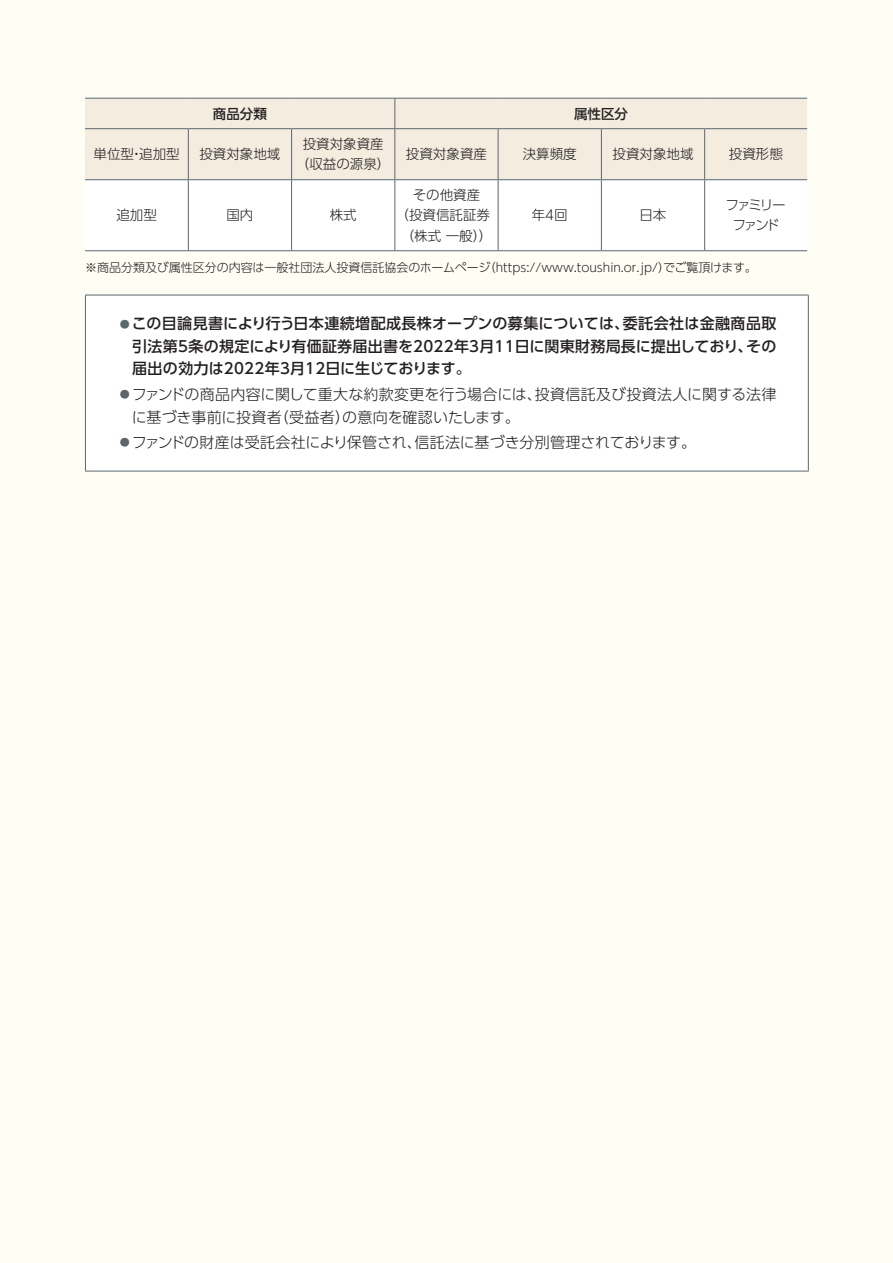
<style>
.page{position:relative;width:893px;height:1263px;background:#fffef4}
.page>*{position:absolute;margin:0;border:0;box-sizing:border-box;transform-origin:0 0}
.textbase{font:500 15px/22.5px "UD Shin Go Pro";letter-spacing:.01em;color:#231f20;text-align:justify}
.textbase-2{font:300 15px/22.5px "UD Shin Go Pro";letter-spacing:-.005em;color:#231f20}
.textbase-3{font:300 13.5px/20.2px "UD Shin Go Pro";color:#231f20;text-align:center}
.textbase-4{font:300 13.5px/20.2px "UD Shin Go Pro";letter-spacing:-.155em;color:#231f20;text-align:center}
.textbase-5{font:500 13.5px "UD Shin Go Pro";color:#231f20}
.textbase-6{font:300 12px "UD Shin Go Pro";color:#231f20}
.s1{font-size:10.05px;color:#5a676e}
</style>
<div class="page">
<div style="left:85px;top:99px;width:722px;height:80px;background:#f4ecdf"></div>
<div style="left:85px;top:180px;width:722px;height:70px;background:#fff"></div>
<hr style="left:85px;top:98px;width:103px;height:1px;background:#5a676e">
<hr style="left:188px;top:98px;width:104px;height:1px;background:#5a676e">
<hr style="left:292px;top:98px;width:103px;height:1px;background:#5a676e">
<hr style="left:395px;top:98px;width:103px;height:1px;background:#5a676e">
<svg style="left:394px;top:99px;width:1px;height:29px"></svg>
<hr style="left:498px;top:98px;width:103px;height:1px;background:#5a676e">
<hr style="left:601px;top:98px;width:104px;height:1px;background:#5a676e">
<hr style="left:705px;top:98px;width:102px;height:1px;background:#5a676e">
<hr style="left:85px;top:128px;width:103px;height:1px;background:#5a676e">
<hr style="left:188px;top:128px;width:104px;height:1px;background:#5a676e">
<hr style="left:188px;top:129px;width:1px;height:50px;background:#5a676e">
<hr style="left:292px;top:128px;width:103px;height:1px;background:#5a676e">
<hr style="left:291px;top:129px;width:1px;height:50px;background:#5a676e">
<hr style="left:395px;top:128px;width:103px;height:1px;background:#5a676e">
<hr style="left:394px;top:129px;width:1px;height:50px;background:#5a676e">
<hr style="left:498px;top:128px;width:103px;height:1px;background:#5a676e">
<hr style="left:498px;top:129px;width:1px;height:50px;background:#5a676e">
<hr style="left:601px;top:128px;width:104px;height:1px;background:#5a676e">
<hr style="left:601px;top:129px;width:1px;height:50px;background:#5a676e">
<hr style="left:705px;top:128px;width:102px;height:1px;background:#5a676e">
<hr style="left:704px;top:129px;width:1px;height:50px;background:#5a676e">
<hr style="left:85px;top:179px;width:103px;height:1px;background:#5a676e">
<hr style="left:188px;top:179px;width:104px;height:1px;background:#5a676e">
<hr style="left:188px;top:180px;width:1px;height:70px;background:#5a676e">
<hr style="left:292px;top:179px;width:103px;height:1px;background:#5a676e">
<hr style="left:291px;top:180px;width:1px;height:70px;background:#5a676e">
<hr style="left:395px;top:179px;width:103px;height:1px;background:#5a676e">
<hr style="left:394px;top:180px;width:1px;height:70px;background:#5a676e">
<hr style="left:498px;top:179px;width:103px;height:1px;background:#5a676e">
<hr style="left:498px;top:180px;width:1px;height:70px;background:#5a676e">
<hr style="left:601px;top:179px;width:104px;height:1px;background:#5a676e">
<hr style="left:601px;top:180px;width:1px;height:70px;background:#5a676e">
<hr style="left:705px;top:179px;width:102px;height:1px;background:#5a676e">
<hr style="left:704px;top:180px;width:1px;height:70px;background:#5a676e">
<hr style="left:85px;top:250px;width:103px;height:1px;background:#5a676e">
<hr style="left:188px;top:250px;width:104px;height:1px;background:#5a676e">
<hr style="left:292px;top:250px;width:103px;height:1px;background:#5a676e">
<hr style="left:395px;top:250px;width:103px;height:1px;background:#5a676e">
<hr style="left:498px;top:250px;width:103px;height:1px;background:#5a676e">
<hr style="left:601px;top:250px;width:104px;height:1px;background:#5a676e">
<hr style="left:705px;top:250px;width:102px;height:1px;background:#5a676e">
<div style="left:85px;top:295px;width:723px;height:176px;background:#fff"></div>
<hr style="left:85px;top:295px;width:724px;height:1px;background:#5a676e">
<hr style="left:85px;top:295px;width:1px;height:176px;background:#5a676e">
<hr style="left:808px;top:295px;width:1px;height:176px;background:#5a676e">
<hr style="left:85px;top:471px;width:724px;height:1px;background:#5a676e">
<p class="textbase-5" style="left:213px;top:102px;width:55px">商品分類</p>
<p class="textbase-5" style="left:574px;top:102px;width:55px">属性区分</p>
<p class="textbase-3" style="left:94px;top:144px;width:88px">単位型・追加型</p>
<p class="textbase-3" style="left:199px;top:144px;width:82px">投資対象地域</p>
<p class="textbase-3" style="left:296px;top:133px;width:96px">投資対象資産（収益の源泉）</p>
<p class="textbase-3" style="left:406px;top:144px;width:82px">投資対象資産</p>
<p class="textbase-3" style="left:523px;top:144px;width:55px">決算頻度</p>
<p class="textbase-3" style="left:612px;top:144px;width:82px">投資対象地域</p>
<p class="textbase-3" style="left:729px;top:144px;width:55px">投資形態</p>
<p class="textbase-3" style="left:116px;top:205px;width:42px">追加型</p>
<p class="textbase-3" style="left:226px;top:205px;width:28px">国内</p>
<p class="textbase-3" style="left:330px;top:205px;width:28px">株式</p>
<p class="textbase-3" style="left:396px;top:184px;width:98px">その他資産<br>（投資信託証券（株式一般））</p>
<p class="textbase-3" style="left:532px;top:205px;width:37px">年4回</p>
<p class="textbase-3" style="left:639px;top:205px;width:28px">日本</p>
<p class="textbase-4" style="left:726px;top:194px;width:61px">ファミリーファンド</p>
<p class="textbase-6" style="left:85px;top:258px;width:673px">※商品分類及び属性区分の内容は一般社団法人投資信託協会のホームページ（https://www.toushin.or.jp/）でご覧頂けます。</p>
<p class="textbase" style="left:132px;top:312px;width:646px;text-indent:-13px"><span class="s1">●</span> この目論見書により行う日本連続増配成長株オープンの募集については、委託会社は金融商品取引法第5条の規定により有価証券届出書を2022年3月11日に関東財務局長に提出しており、その届出の効力は2022年3月12日に生じております。</p>
<p class="textbase-2" style="left:132px;top:382px;width:646px;text-indent:-12px"><span class="s1">●</span> ファンドの商品内容に関して重大な約款変更を行う場合には、投資信託及び投資法人に関する法律に基づき事前に投資者（受益者）の意向を確認いたします。</p>
<p class="textbase-2" style="left:120px;top:430px;width:578px"><span class="s1">●</span> ファンドの財産は受託会社により保管され、信託法に基づき分別管理されております。</p>
</div>
